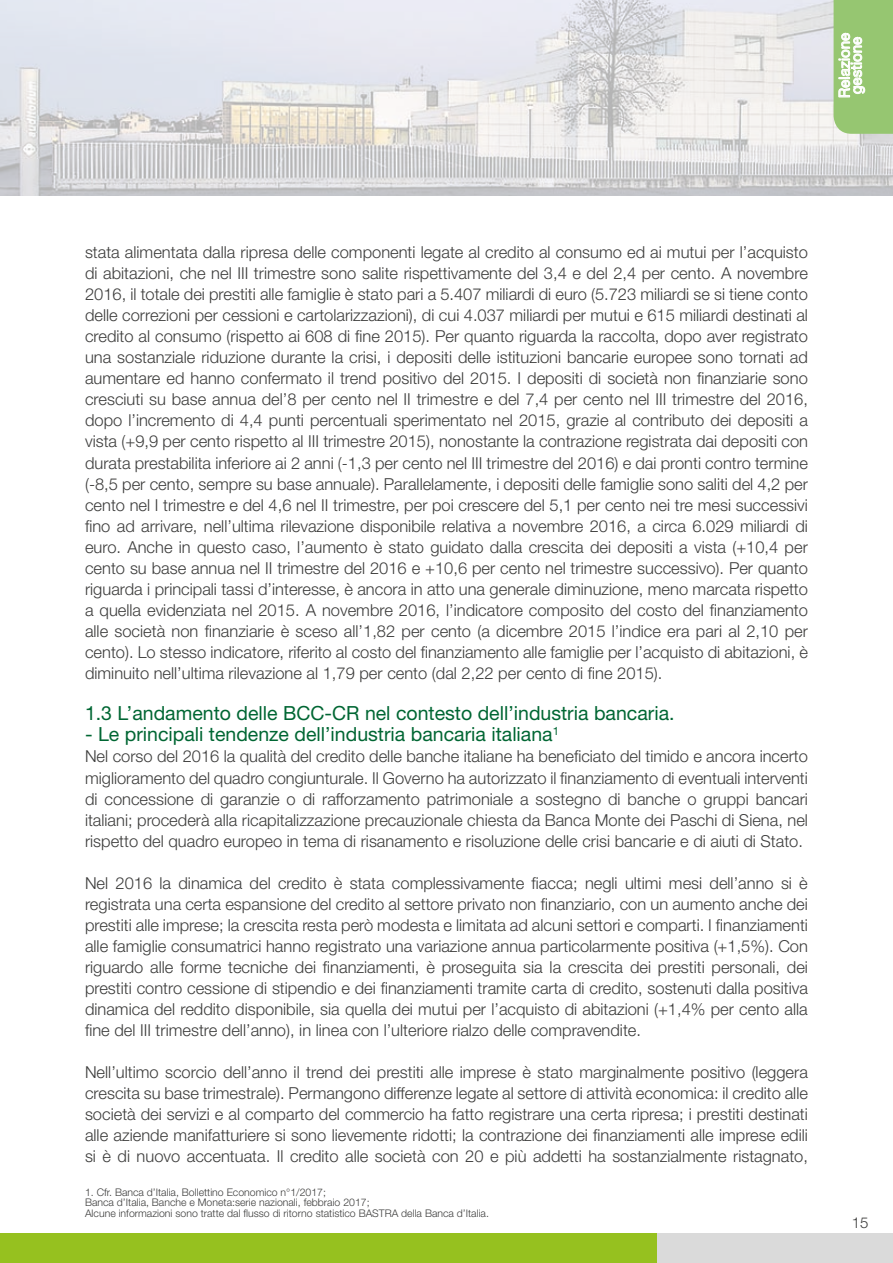
<style>
.page{position:relative;width:893px;height:1263px;background:#fff}
.page>*{position:absolute;margin:0;border:0;box-sizing:border-box;transform-origin:0 0}
.t1{font:19.5px "Helvetica Neue LT Std";color:#063}
.t2{font:300 16.5px/21px "Helvetica Neue LT Std";color:#3d3d3c;text-align:justify}
.t3{font:15px/12px "Helvetica Neue LT Std";color:#fff}
.t4{font:300 15px "Helvetica Neue LT Std";color:#3d3d3c}
.t5{font:300 10.5px/10.5px "Helvetica Neue LT Std";color:#3d3d3c}
</style>
<div class="page">
<img style="left:0;top:0;width:893px;height:196px">
<svg style="left:834px;top:0;width:59px;height:134px;background:#a0cb7e"></svg>
<div style="left:0;top:1233px;width:659px;height:30px;background:#96c11f"></div>
<div style="left:657px;top:1233px;width:236px;height:30px;background:#dadada"></div>
<p class="t3" style="left:838px;top:98px;width:67px;rotate:-90deg">Relazione gestione</p>
<p class="t2" style="left:85px;top:242px;width:724px">stata alimentata dalla ripresa delle componenti legate al credito al consumo ed ai mutui per l’acquisto di abitazioni, che nel III trimestre sono salite rispettivamente del 3,4 e del 2,4 per cento. A novembre 2016, il totale dei prestiti alle famiglie è stato pari a 5.407 miliardi di euro (5.723 miliardi se si tiene conto delle correzioni per cessioni e cartolarizzazioni), di cui 4.037 miliardi per mutui e 615 miliardi destinati al credito al consumo (rispetto ai 608 di fine 2015). Per quanto riguarda la raccolta, dopo aver registrato una sostanziale riduzione durante la crisi, i depositi delle istituzioni bancarie europee sono tornati ad aumentare ed hanno confermato il trend positivo del 2015. I depositi di società non finanziarie sono cresciuti su base annua del’8 per cento nel II trimestre e del 7,4 per cento nel III trimestre del 2016, dopo l’incremento di 4,4 punti percentuali sperimentato nel 2015, grazie al contributo dei depositi a vista (+9,9 per cento rispetto al III trimestre 2015), nonostante la contrazione registrata dai depositi con durata prestabilita inferiore ai 2 anni (-1,3 per cento nel III trimestre del 2016) e dai pronti contro termine (-8,5 per cento, sempre su base annuale). Parallelamente, i depositi delle famiglie sono saliti del 4,2 per cento nel I trimestre e del 4,6 nel II trimestre, per poi crescere del 5,1 per cento nei tre mesi successivi fino ad arrivare, nell’ultima rilevazione disponibile relativa a novembre 2016, a circa 6.029 miliardi di euro. Anche in questo caso, l’aumento è stato guidato dalla crescita dei depositi a vista (+10,4 per cento su base annua nel II trimestre del 2016 e +10,6 per cento nel trimestre successivo). Per quanto riguarda i principali tassi d’interesse, è ancora in atto una generale diminuzione, meno marcata rispetto a quella evidenziata nel 2015. A novembre 2016, l’indicatore composito del costo del finanziamento alle società non finanziarie è sceso all’1,82 per cento (a dicembre 2015 l’indice era pari al 2,10 per cento). Lo stesso indicatore, riferito al costo del finanziamento alle famiglie per l’acquisto di abitazioni, è diminuito nell’ultima rilevazione al 1,79 per cento (dal 2,22 per cento di fine 2015).</p>
<p class="t1" style="left:85px;top:702px;width:591px">1.3 L’andamento delle BCC-CR nel contesto dell’industria bancaria.</p>
<p class="t1" style="left:85px;top:723px;width:475px">- Le principali tendenze dell’industria bancaria italiana<sup>1</sup></p>
<p class="t2" style="left:85px;top:746px;width:724px">Nel corso del 2016 la qualità del credito delle banche italiane ha beneficiato del timido e ancora incerto miglioramento del quadro congiunturale. Il Governo ha autorizzato il finanziamento di eventuali interventi di concessione di garanzie o di rafforzamento patrimoniale a sostegno di banche o gruppi bancari italiani; procederà alla ricapitalizzazione precauzionale chiesta da Banca Monte dei Paschi di Siena, nel rispetto del quadro europeo in tema di risanamento e risoluzione delle crisi bancarie e di aiuti di Stato.</p>
<p class="t2" style="left:85px;top:872px;width:724px">Nel 2016 la dinamica del credito è stata complessivamente fiacca; negli ultimi mesi dell’anno si è registrata una certa espansione del credito al settore privato non finanziario, con un aumento anche dei prestiti alle imprese; la crescita resta però modesta e limitata ad alcuni settori e comparti. I finanziamenti alle famiglie consumatrici hanno registrato una variazione annua particolarmente positiva (+1,5%). Con riguardo alle forme tecniche dei finanziamenti, è proseguita sia la crescita dei prestiti personali, dei prestiti contro cessione di stipendio e dei finanziamenti tramite carta di credito, sostenuti dalla positiva dinamica del reddito disponibile, sia quella dei mutui per l’acquisto di abitazioni (+1,4% per cento alla fine del III trimestre dell’anno), in linea con l’ulteriore rialzo delle compravendite.</p>
<p class="t2" style="left:85px;top:1061px;width:724px">Nell’ultimo scorcio dell’anno il trend dei prestiti alle imprese è stato marginalmente positivo (leggera crescita su base trimestrale). Permangono differenze legate al settore di attività economica: il credito alle società dei servizi e al comparto del commercio ha fatto registrare una certa ripresa; i prestiti destinati alle aziende manifatturiere si sono lievemente ridotti; la contrazione dei finanziamenti alle imprese edili si è di nuovo accentuata. Il credito alle società con 20 e più addetti ha sostanzialmente ristagnato,</p>
<p class="t5" style="left:85px;top:1186px;width:405px">1. Cfr. Banca d’Italia, Bollettino Economico n°1/2017;<br>Banca d’Italia, Banche e Moneta:serie nazionali, febbraio 2017;<br>Alcune informazioni sono tratte dal flusso di ritorno statistico BASTRA della Banca d’Italia.</p>
<p class="t4" style="left:852px;top:1213px;width:18px">15</p>
</div>
